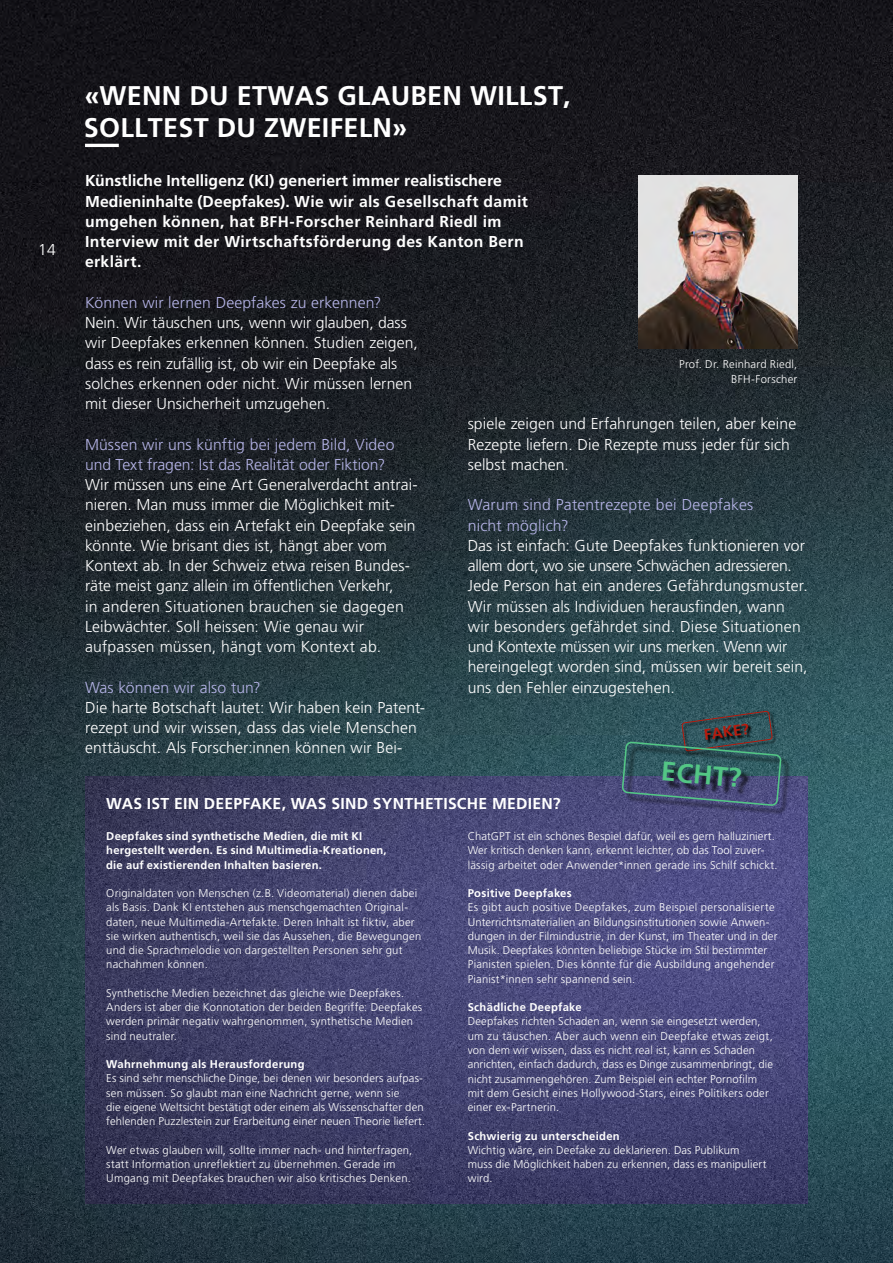
<style>
.page{position:relative;width:893px;height:1263px;background:#fff}
.page>*{position:absolute;margin:0;border:0;box-sizing:border-box;transform-origin:0 0}
.t1{font:700 27px/31.5px "Frutiger LT Std";letter-spacing:.01em;color:#fff}
.t2{font:700 27px "Frutiger LT Std";color:#53c685}
.t3{font:300 15.75px/20.2px "Frutiger LT Std";letter-spacing:.005em;color:#fff}
.t4{font:700 15.75px/20.2px "Frutiger LT Std";letter-spacing:.02em;color:#fff}
.t5{font:300 15.75px/20.2px "Frutiger LT Std";letter-spacing:.005em;color:#b5b4e7}
.t6{font:700 15.15px "Frutiger LT Std";color:#b81a0c}
.t7{font:300 11.25px/14.2px "Frutiger LT Std";letter-spacing:.015em;color:#fff}
.t8{font:700 11.25px/14.2px "Frutiger LT Std";letter-spacing:.02em;color:#fff}
.s1{font-size:15.3px}
</style>
<div class="page">
<img style="left:0;top:0;width:893px;height:1263px">
<svg style="left:85px;top:776px;width:723px;height:427px;background:#43436f"></svg>
<hr style="left:85px;top:144px;width:34px;height:3px;background:#fff">
<img style="left:638px;top:176px;width:159px;height:172px">
<div style="left:625px;top:745px;width:166px;height:70px;background:#000;opacity:.75"></div>
<svg style="left:621px;top:711px;width:161px;height:96px;background:#385362"></svg>
<h2 class="t3" style="left:38px;top:240px;width:19px">14</h2>
<h1 class="t1" style="left:84px;top:80px;width:488px">«WENN DU ETWAS GLAUBEN WILLST,<br>SOLLTEST DU ZWEIFELN»</h1>
<p class="t4" style="left:85px;top:171px;width:444px">Künstliche Intelligenz (KI) generiert immer realistischere Medieninhalte (Deepfakes). Wie wir als Gesellschaft damit umgehen können, hat <span class="s1">BFH</span>-Forscher Reinhard Riedl im Interview mit der Wirtschaftsförderung des Kanton Bern erklärt.</p>
<h2 class="t5" style="left:85px;top:292px;width:298px">Können wir lernen Deepfakes zu erkennen?</h2>
<h2 class="t3" style="left:85px;top:313px;width:334px">Nein. Wir täuschen uns, wenn wir glauben, dass wir Deepfakes erkennen können. Studien zeigen, dass es rein zufällig ist, ob wir ein Deepfake als solches erkennen oder nicht. Wir müssen lernen mit dieser Unsicherheit umzugehen.</h2>
<h2 class="t5" style="left:85px;top:434px;width:311px">Müssen wir uns künftig bei jedem Bild, Video und Text fragen: Ist das Realität oder Fiktion?</h2>
<p class="t3" style="left:85px;top:475px;width:334px">Wir müssen uns eine Art Generalverdacht antrai&shy;nieren. Man muss immer die Möglichkeit mit&shy;einbeziehen, dass ein Artefakt ein Deepfake sein könnte. Wie brisant dies ist, hängt aber vom Kontext ab. In der Schweiz etwa reisen Bundes&shy;räte meist ganz allein im öffentlichen Verkehr,<br>in anderen Situationen brauchen sie dagegen Leibwächter. Soll heissen: Wie genau wir aufpassen müssen, hängt vom Kontext ab.</p>
<h2 class="t5" style="left:85px;top:677px;width:177px">Was können wir also tun?</h2>
<h2 class="t3" style="left:85px;top:697px;width:340px">Die harte Botschaft lautet: Wir haben kein Patent&shy;rezept und wir wissen, dass das viele Menschen enttäuscht. Als Forscher:innen können wir Bei-</h2>
<p class="t7" style="left:679px;top:358px;width:120px;text-align:right">Prof. Dr. Reinhard Riedl,<br>BFH-Forscher</p>
<h2 class="t3" style="left:468px;top:414px;width:330px">spiele zeigen und Erfahrungen teilen, aber keine<br>Rezepte liefern. Die Rezepte muss jeder für sich selbst machen.</h2>
<h2 class="t5" style="left:468px;top:495px;width:287px">Warum sind Patentrezepte bei Deepfakes nicht möglich?</h2>
<p class="t3" style="left:468px;top:535px;width:341px">Das ist einfach: Gute Deepfakes funktionieren vor allem dort, wo sie unsere Schwächen adressieren.<br>Jede Person hat ein anderes Gefährdungsmuster.<br>Wir müssen als Individuen herausfinden, wann wir besonders gefährdet sind. Diese Situationen und Kontexte müssen wir uns merken. Wenn wir hereingelegt worden sind, müssen wir bereit sein, uns den Fehler einzugestehen.</p>
<h3 class="t6" style="left:703px;top:726px;width:47px;rotate:-8deg">FAKE?</h3>
<h1 class="t2" style="left:663px;top:755px;width:82px;rotate:5deg">ECHT?</h1>
<h2 class="t4" style="left:106px;top:793px;width:456px">WAS IST EIN DEEPFAKE, WAS SIND SYNTHETISCHE MEDIEN?</h2>
<p class="t8" style="left:106px;top:829px;width:282px">Deepfakes sind synthetische Medien, die mit KI hergestellt werden. Es sind Multimedia-Kreationen, die auf existierenden Inhalten basieren.</p>
<p class="t7" style="left:106px;top:886px;width:316px">Originaldaten von Menschen (z.B. Videomaterial) dienen dabei als Basis. Dank KI entstehen aus menschgemachten Original&shy;daten, neue Multimedia-Artefakte. Deren Inhalt ist fiktiv, aber sie wirken authentisch, weil sie das Aussehen, die Bewegungen und die Sprachmelodie von dargestellten Personen sehr gut nachahmen können.</p>
<p class="t7" style="left:106px;top:986px;width:317px">Synthetische Medien bezeichnet das gleiche wie Deepfakes.<br>Anders ist aber die Konnotation der beiden Begriffe: Deepfakes werden primär negativ wahrgenommen, synthetische Medien sind neutraler.</p>
<p class="t8" style="left:106px;top:1057px;width:200px">Wahrnehmung als Herausforderung</p>
<p class="t7" style="left:106px;top:1071px;width:320px">Es sind sehr menschliche Dinge, bei denen wir besonders aufpas&shy;sen müssen. So glaubt man eine Nachricht gerne, wenn sie<br>die eigene Weltsicht bestätigt oder einem als Wissenschafter den fehlenden Puzzlestein zur Erarbeitung einer neuen Theorie liefert.</p>
<p class="t7" style="left:106px;top:1143px;width:308px">Wer etwas glauben will, sollte immer nach- und hinterfragen, statt Information unreflektiert zu übernehmen. Gerade im<br>Umgang mit Deepfakes brauchen wir also kritisches Denken.</p>
<p class="t7" style="left:468px;top:829px;width:311px">ChatGPT ist ein schönes Bespiel dafür, weil es gern halluziniert.<br>Wer kritisch denken kann, erkennt leichter, ob das Tool zuver&shy;lässig arbeitet oder Anwender*innen gerade ins Schilf schickt.</p>
<p class="t8" style="left:468px;top:886px;width:106px">Positive Deepfakes</p>
<p class="t7" style="left:468px;top:901px;width:311px">Es gibt auch positive Deepfakes, zum Beispiel personalisierte Unterrichtsmaterialien an Bildungsinstitutionen sowie Anwen&shy;dungen in der Filmindustrie, in der Kunst, im Theater und in der Musik. Deepfakes könnten beliebige Stücke im Stil bestimmter Pianisten spielen. Dies könnte für die Ausbildung angehender Pianist*innen sehr spannend sein.</p>
<p class="t8" style="left:468px;top:1000px;width:116px">Schädliche Deepfake</p>
<p class="t7" style="left:468px;top:1015px;width:307px">Deepfakes richten Schaden an, wenn sie eingesetzt werden, um zu täuschen. Aber auch wenn ein Deepfake etwas zeigt, von dem wir wissen, dass es nicht real ist, kann es Schaden anrichten, einfach dadurch, dass es Dinge zusammenbringt, die nicht zusammengehören. Zum Beispiel ein echter Pornofilm mit dem Gesicht eines Hollywood-Stars, eines Politikers oder einer ex-Partnerin.</p>
<p class="t8" style="left:468px;top:1128px;width:154px">Schwierig zu unterscheiden</p>
<p class="t7" style="left:468px;top:1143px;width:300px">Wichtig wäre, ein Deefake zu deklarieren. Das Publikum muss die Möglichkeit haben zu erkennen, dass es manipuliert wird.</p>
</div>
